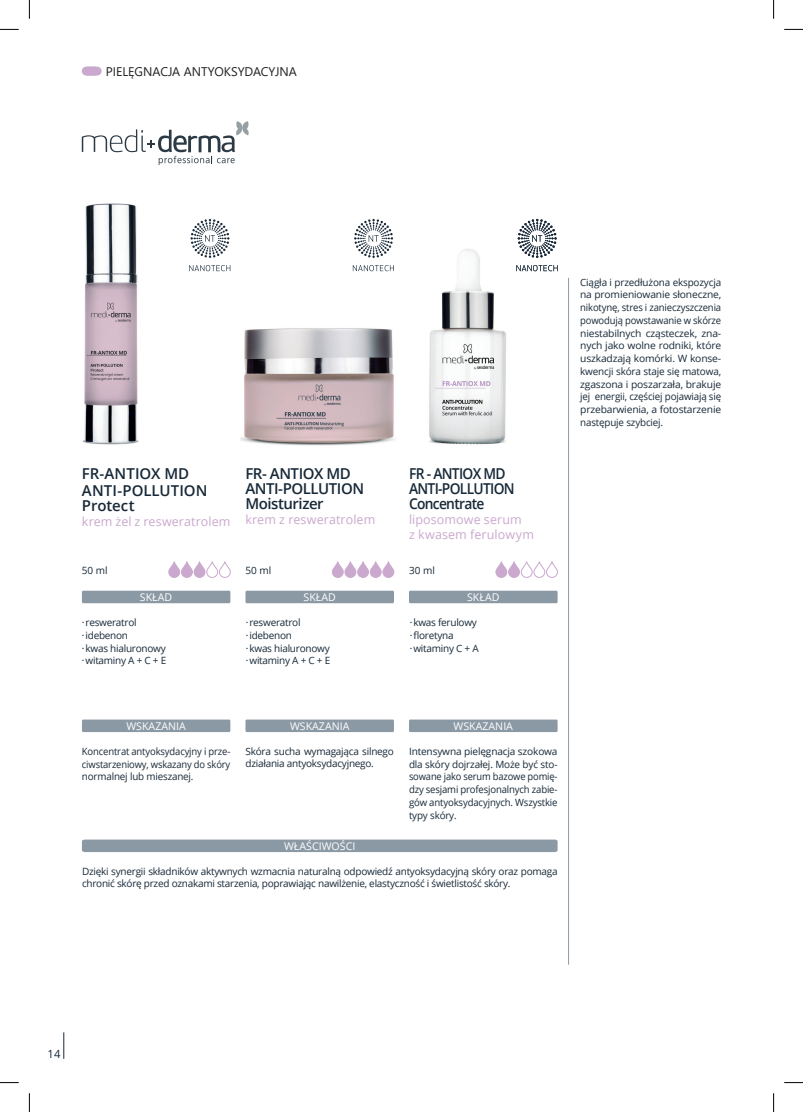
<style>
.page{position:relative;width:803px;height:1112px;background:#fff}
.page>*{position:absolute;margin:0;border:0;box-sizing:border-box;transform-origin:0 0}
.t1{font:600 15px/15px "Open Sans";letter-spacing:-.03em;color:#172938}
.t2{font:600 15px/15px "Open Sans";letter-spacing:-.05em;color:#172938;scale:.92 1}
.t3{font:600 15px/15.6px "Open Sans";color:#172938}
.t4{font:12.5px/15px "Open Sans";letter-spacing:.005em;color:#cba8ce}
.t5{font:12.5px "Segoe UI";color:#231f20}
.t6{font:11.25px "Open Sans";color:#172938}
.t7{font:10.62px "Open Sans";color:#fff}
.t8{font:10px/12.8px "Open Sans";letter-spacing:-.025em;color:#172938}
.t9{font:10px/12.8px "Open Sans";letter-spacing:-.025em;color:#172938;text-align:justify;scale:.95 1}
</style>
<div class="page">
<svg style="left:63px;top:1032px;width:1px;height:26px"></svg>
<svg style="left:82px;top:121px;width:167px;height:44px"></svg>
<svg style="left:82px;top:67px;width:20px;height:8px"></svg>
<svg style="left:409px;top:719px;width:148px;height:12px;background:#909da9"></svg>
<svg style="left:245px;top:719px;width:149px;height:12px;background:#909ea9"></svg>
<svg style="left:82px;top:719px;width:148px;height:12px;background:#909da9"></svg>
<svg style="left:409px;top:590px;width:149px;height:13px;background:#919eaa"></svg>
<svg style="left:245px;top:590px;width:149px;height:13px;background:#919eaa"></svg>
<svg style="left:82px;top:590px;width:148px;height:13px;background:#919ea9"></svg>
<svg style="left:82px;top:839px;width:476px;height:12px;background:#909da9"></svg>
<svg style="left:353px;top:219px;width:41px;height:52px"></svg>
<svg style="left:189px;top:219px;width:41px;height:52px"></svg>
<img style="left:240px;top:328px;width:155px;height:118px">
<img style="left:82px;top:203px;width:57px;height:242px">
<svg style="left:168px;top:561px;width:63px;height:16px"></svg>
<svg style="left:332px;top:561px;width:62px;height:16px"></svg>
<svg style="left:496px;top:561px;width:62px;height:16px"></svg>
<svg style="left:516px;top:219px;width:42px;height:52px"></svg>
<img style="left:429px;top:249px;width:77px;height:196px">
<hr style="left:568px;top:278px;width:1px;height:686px;background:#8b99a5">
<svg style="left:0;top:29px;width:19px;height:1px"></svg>
<svg style="left:784px;top:29px;width:19px;height:1px"></svg>
<svg style="left:0;top:1082px;width:19px;height:1px"></svg>
<svg style="left:784px;top:1082px;width:19px;height:1px"></svg>
<svg style="left:29px;top:0;width:1px;height:19px"></svg>
<svg style="left:29px;top:1093px;width:1px;height:18px"></svg>
<svg style="left:773px;top:0;width:1px;height:19px"></svg>
<svg style="left:773px;top:1093px;width:1px;height:18px"></svg>
<p class="t5" style="left:106px;top:59px;width:193px">PIELĘGNACJA ANTYOKSYDACYJNA</p>
<h1 class="t3" style="left:82px;top:465px;width:127px">FR-ANTIOX MD<br>ANTI-POLLUTION<br>Protect</h1>
<p class="t4" style="left:82px;top:513px;width:150px">krem żel z resweratrolem</p>
<h1 class="t1" style="left:245px;top:466px;width:120px">FR- ANTIOX MD<br>ANTI-POLLUTION<br>Moisturizer</h1>
<p class="t4" style="left:245px;top:512px;width:131px">krem z resweratrolem</p>
<p class="t8" style="left:82px;top:563px;width:27px">50 ml</p>
<p class="t8" style="left:245px;top:563px;width:27px">50 ml</p>
<h1 class="t2" style="left:409px;top:466px;width:116px">FR - ANTIOX MD<br>ANTI-POLLUTION<br>Concentrate</h1>
<p class="t4" style="left:409px;top:512px;width:127px">liposomowe serum<br>z kwasem ferulowym</p>
<p class="t8" style="left:409px;top:563px;width:27px">30 ml</p>
<p class="t7" style="left:140px;top:589px;width:34px">SKŁAD</p>
<p class="t7" style="left:303px;top:589px;width:34px">SKŁAD</p>
<p class="t7" style="left:467px;top:589px;width:34px">SKŁAD</p>
<p class="t8" style="left:82px;top:615px;width:86px">·resweratrol ·idebenon<br>·kwas hialuronowy ·witaminy A + C + E</p>
<p class="t8" style="left:246px;top:615px;width:86px">·resweratrol ·idebenon<br>·kwas hialuronowy ·witaminy A + C + E</p>
<p class="t8" style="left:410px;top:615px;width:70px">·kwas ferulowy ·floretyna ·witaminy C + A</p>
<p class="t7" style="left:126px;top:718px;width:61px">WSKAZANIA</p>
<p class="t7" style="left:290px;top:718px;width:61px">WSKAZANIA</p>
<p class="t7" style="left:454px;top:718px;width:61px">WSKAZANIA</p>
<p class="t9" style="left:82px;top:744px;width:158px">Koncentrat antyoksydacyjny i prze&shy;ciwstarzeniowy, wskazany do skóry normalnej lub mieszanej.</p>
<p class="t8" style="left:245px;top:744px;width:150px;line-height:12px">Skóra sucha wymagająca silnego działania antyoksydacyjnego.</p>
<p class="t7" style="left:284px;top:838px;width:73px">WŁAŚCIWOŚCI</p>
<p class="t8" style="left:409px;top:744px;width:150px;text-align:justify">Intensywna pielęgnacja szokowa dla skóry dojrzałej. Może być sto&shy;sowane jako serum bazowe pomię&shy;dzy sesjami profesjonalnych zabie&shy;gów antyoksydacyjnych. Wszystkie typy skóry.</p>
<p class="t8" style="left:82px;top:864px;width:477px;line-height:12px">Dzięki synergii składników aktywnych wzmacnia naturalną odpowiedź antyoksydacyjną skóry oraz pomaga chronić skórę przed oznakami starzenia, poprawiając nawilżenie, elastyczność i świetlistość skóry.</p>
<p class="t8" style="left:580px;top:275px;width:143px;text-align:justify">Ciągła i przedłużona ekspozycja na promieniowanie słoneczne, nikotynę, stres i zanieczyszczenia powodują powstawanie w skórze niestabilnych cząsteczek, zna&shy;nych jako wolne rodniki, które uszkadzają komórki. W konse&shy;kwencji skóra staje się matowa, zgaszona i poszarzała, brakuje jej energii, częściej pojawiają się przebarwienia, a fotostarzenie następuje szybciej.</p>
<p class="t6" style="left:48px;top:1046px;width:14px">14</p>
</div>
